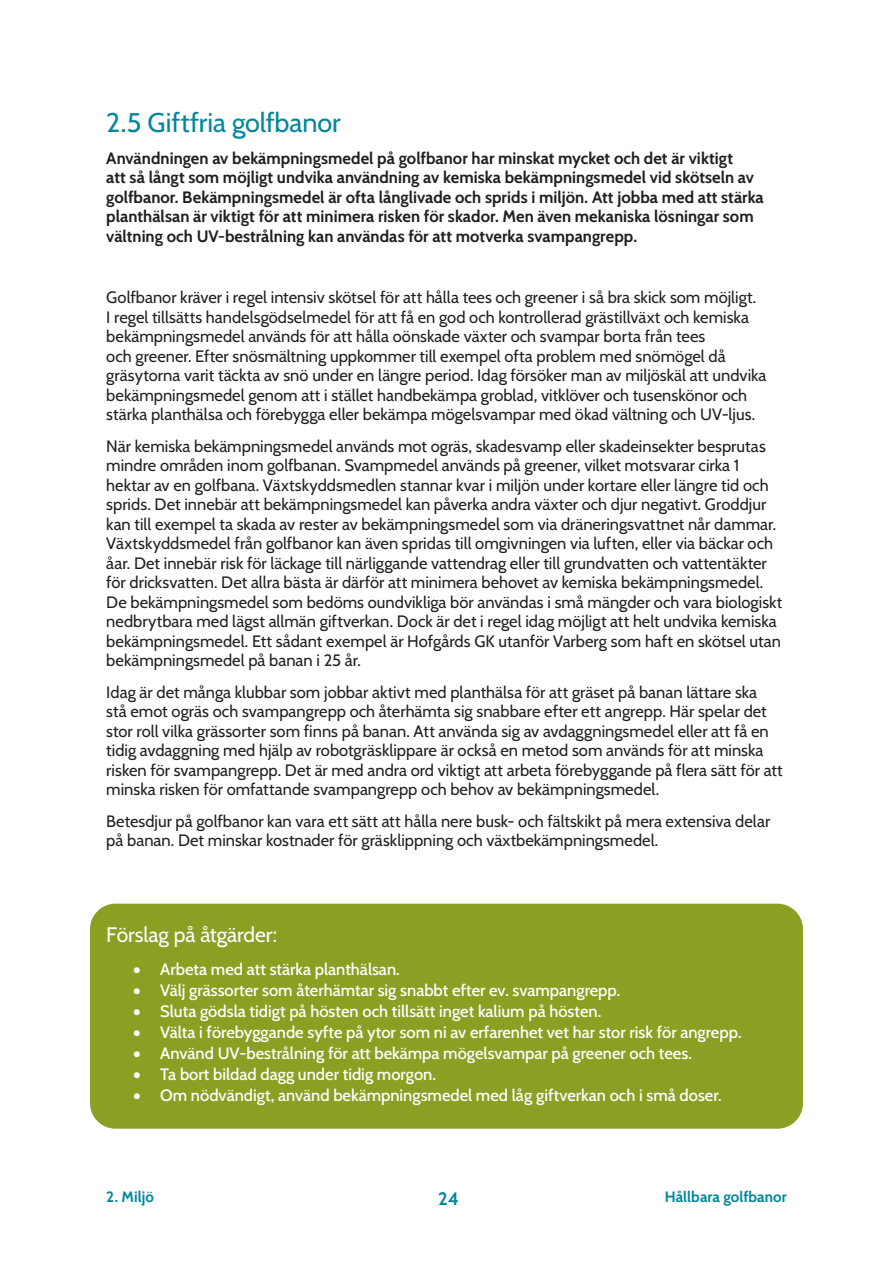
<style>
.page{position:relative;width:893px;height:1263px;background:#fff}
.page>*{position:absolute;margin:0;border:0;box-sizing:border-box;transform-origin:0 0}
.t1{font:27px "Cabin";letter-spacing:-.005em;color:#00879c}
.Förslag_på_åtgärder{font:21px "Cabin";letter-spacing:-.005em;color:#fff}
.t2{font:700 18px "Cabin";color:#00879c}
.Brödtext{font:16.5px/19.5px "Cabin";color:#231f20}
.t3{font:500 16.5px "Cabin";color:#fff}
.Underrubrik-ingress{font:700 16.5px/19.5px "Cabin";letter-spacing:.005em;color:#231f20}
.t4{font:700 15px "Cabin";letter-spacing:.005em;color:#00879c}
</style>
<div class="page">
<div style="left:90px;top:904px;width:713px;height:225px;background:#8aa022;border-radius:26px"></div>
<p class="t1" style="left:106px;top:102px;width:236px">2.5 Giftfria golfbanor</p>
<p class="Underrubrik-ingress" style="left:106px;top:147px;width:659px">Användningen av bekämpningsmedel på golfbanor har minskat mycket och det är viktigt<br>att så långt som möjligt undvika användning av kemiska bekämpningsmedel vid skötseln av golfbanor. Bekämpningsmedel är ofta långlivade och sprids i miljön. Att jobba med att stärka planthälsan är viktigt för att minimera risken för skador. Men även mekaniska lösningar som vältning och UV-bestrålning kan användas för att motverka svampangrepp.</p>
<p class="Brödtext" style="left:106px;top:287px;width:662px">Golfbanor kräver i regel intensiv skötsel för att hålla tees och greener i så bra skick som möjligt.<br>I regel tillsätts handelsgödselmedel för att få en god och kontrollerad grästillväxt och kemiska bekämpningsmedel används för att hålla oönskade växter och svampar borta från tees<br>och greener. Efter snösmältning uppkommer till exempel ofta problem med snömögel då gräsytorna varit täckta av snö under en längre period. Idag försöker man av miljöskäl att undvika bekämpningsmedel genom att i stället handbekämpa groblad, vitklöver och tusenskönor och stärka planthälsa och förebygga eller bekämpa mögelsvampar med ökad vältning och UV-ljus.</p>
<p class="Brödtext" style="left:106px;top:435px;width:678px">När kemiska bekämpningsmedel används mot ogräs, skadesvamp eller skadeinsekter besprutas mindre områden inom golfbanan. Svampmedel används på greener, vilket motsvarar cirka 1 hektar av en golfbana. Växtskyddsmedlen stannar kvar i miljön under kortare eller längre tid och sprids. Det innebär att bekämpningsmedel kan påverka andra växter och djur negativt. Groddjur kan till exempel ta skada av rester av bekämpningsmedel som via dräneringsvattnet når dammar.<br>Växtskyddsmedel från golfbanor kan även spridas till omgivningen via luften, eller via bäckar och åar. Det innebär risk för läckage till närliggande vattendrag eller till grundvatten och vattentäkter för dricksvatten. Det allra bästa är därför att minimera behovet av kemiska bekämpningsmedel.<br>De bekämpningsmedel som bedöms oundvikliga bör användas i små mängder och vara biologiskt nedbrytbara med lägst allmän giftverkan. Dock är det i regel idag möjligt att helt undvika kemiska bekämpningsmedel. Ett sådant exempel är Hofgårds GK utanför Varberg som haft en skötsel utan bekämpningsmedel på banan i 25 år.</p>
<p class="Brödtext" style="left:106px;top:681px;width:678px">Idag är det många klubbar som jobbar aktivt med planthälsa för att gräset på banan lättare ska<br>stå emot ogräs och svampangrepp och återhämta sig snabbare efter ett angrepp. Här spelar det stor roll vilka grässorter som finns på banan. Att använda sig av avdaggningsmedel eller att få en tidig avdaggning med hjälp av robotgräsklippare är också en metod som används för att minska risken för svampangrepp. Det är med andra ord viktigt att arbeta förebyggande på flera sätt för att minska risken för omfattande svampangrepp och behov av bekämpningsmedel.</p>
<p class="Brödtext" style="left:106px;top:810px;width:665px">Betesdjur på golfbanor kan vara ett sätt att hålla nere busk- och fältskikt på mera extensiva delar på banan. Det minskar kostnader för gräsklippning och växtbekämpningsmedel.</p>
<p class="Förslag_på_åtgärder" style="left:106px;top:918px;width:172px">Förslag på åtgärder:</p>
<p class="t3" style="left:133px;top:956px;width:268px">• Arbeta med att stärka planthälsan.</p>
<p class="t3" style="left:133px;top:977px;width:489px">• Välj grässorter som återhämtar sig snabbt efter ev. svampangrepp.</p>
<p class="t3" style="left:133px;top:998px;width:469px">• Sluta gödsla tidigt på hösten och tillsätt inget kalium på hösten.</p>
<p class="t3" style="left:133px;top:1019px;width:610px">• Välta i förebyggande syfte på ytor som ni av erfarenhet vet har stor risk för angrepp.</p>
<p class="t3" style="left:133px;top:1040px;width:560px">• Använd UV-bestrålning för att bekämpa mögelsvampar på greener och tees.</p>
<p class="t3" style="left:133px;top:1061px;width:304px">• Ta bort bildad dagg under tidig morgon.</p>
<p class="t3" style="left:133px;top:1082px;width:590px">• Om nödvändigt, använd bekämpningsmedel med låg giftverkan och i små doser.</p>
<p class="t4" style="left:106px;top:1184px;width:49px">2. Miljö</p>
<p class="t4" style="left:665px;top:1184px;width:123px">Hållbara golfbanor</p>
<p class="t2" style="left:438px;top:1184px;width:22px">24</p>
</div>
